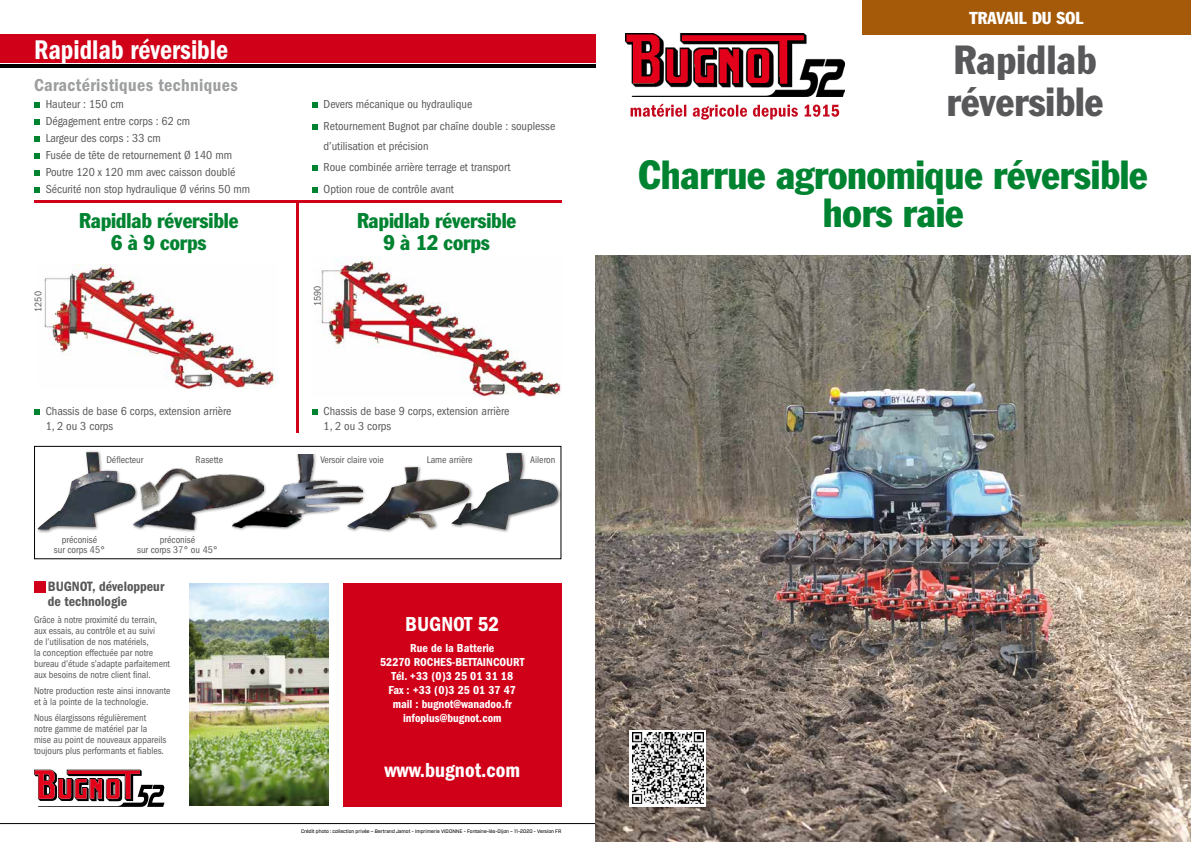
<style>
.page{position:relative;width:1191px;height:842px;background:#fff}
.page>*{position:absolute;margin:0;border:0;box-sizing:border-box;transform-origin:0 0}
.t1{font:condensed 40px/38px "Franklin Gothic";letter-spacing:-.005em;color:#008331;text-align:center}
.t2{font:condensed 40px/42px "Franklin Gothic";color:#58585a}
.t3{font:600 condensed 28px "Franklin Gothic";color:#fff;scale:.94 1}
.t4{font:condensed 21px/22px "Franklin Gothic";letter-spacing:-.005em;color:#008331;text-align:center}
.t5{font:600 condensed 21px "Franklin Gothic";color:#fff}
.t6{font:600 condensed 18px "Franklin Gothic";letter-spacing:.02em;color:#9c9e9f}
.t7{font:condensed 17px "Franklin Gothic";letter-spacing:.01em;color:#fff}
.t8{font:600 condensed 14px/15px "Franklin Gothic";color:#58585a}
.t9{font:condensed 12px/16.9px "Franklin Gothic";color:#58585a}
.t10{font:600 condensed 12px/14px "Franklin Gothic";color:#fff;text-align:center}
.t11{font:condensed 10px/11px "Franklin Gothic";color:#58585a}
.t12{font:500 5px "Industry W00";color:#000}
</style>
<div class="page">
<hr style="left:0;top:64px;width:595px;height:3px;background:#000">
<svg style="left:35px;top:62px;width:204px;height:1px"></svg>
<div style="left:0;top:34px;width:595px;height:28px;background:#d10019"></div>
<hr style="left:0;top:65px;width:595px;height:3px;background:#000">
<hr style="left:0;top:823px;width:595px;height:1px;background:#000">
<svg style="left:630px;top:103px;width:209px;height:17px"></svg>
<img style="left:625px;top:34px;width:219px;height:62px">
<svg style="left:34px;top:770px;width:130px;height:37px"></svg>
<img style="left:44px;top:264px;width:234px;height:124px">
<img style="left:321px;top:256px;width:240px;height:140px">
<img style="left:595px;top:255px;width:596px;height:587px">
<img style="left:190px;top:583px;width:139px;height:223px">
<div style="left:132px;top:467px;width:134px;height:66px;background:#000;opacity:.5"></div>
<img style="left:139px;top:469px;width:91px;height:61px">
<div style="left:36px;top:450px;width:103px;height:83px;background:#000;opacity:.5"></div>
<img style="left:38px;top:452px;width:98px;height:78px">
<div style="left:346px;top:465px;width:127px;height:68px;background:#000;opacity:.5"></div>
<img style="left:366px;top:467px;width:84px;height:63px">
<div style="left:450px;top:451px;width:111px;height:81px;background:#000;opacity:.5"></div>
<img style="left:479px;top:453px;width:30px;height:53px">
<div style="left:230px;top:454px;width:136px;height:77px;background:#000;opacity:.5"></div>
<img style="left:232px;top:454px;width:130px;height:73px">
<svg style="left:34px;top:103px;width:6px;height:5px"></svg>
<svg style="left:34px;top:119px;width:6px;height:6px"></svg>
<svg style="left:34px;top:136px;width:6px;height:6px"></svg>
<svg style="left:34px;top:153px;width:6px;height:6px"></svg>
<svg style="left:34px;top:170px;width:6px;height:6px"></svg>
<svg style="left:34px;top:187px;width:6px;height:6px"></svg>
<svg style="left:312px;top:103px;width:5px;height:5px"></svg>
<svg style="left:312px;top:124px;width:5px;height:6px"></svg>
<svg style="left:312px;top:166px;width:5px;height:5px"></svg>
<svg style="left:312px;top:187px;width:5px;height:6px"></svg>
<svg style="left:34px;top:409px;width:6px;height:6px"></svg>
<svg style="left:312px;top:409px;width:5px;height:6px"></svg>
<div style="left:862px;top:0;width:329px;height:34px;background:#a55a0a"></div>
<div style="left:343px;top:583px;width:218px;height:223px;background:#d10019"></div>
<div style="left:34px;top:581px;width:11px;height:11px;background:#d10019"></div>
<hr style="left:34px;top:201px;width:527px;height:2px;background:#d10019">
<hr style="left:296px;top:202px;width:3px;height:231px;background:#d10019">
<div style="left:34px;top:446px;width:527px;height:113px;border:1px solid #000"></div>
<svg style="left:629px;top:730px;width:77px;height:76px"></svg>
<img style="left:632px;top:733px;width:71px;height:71px">
<h2 class="t3" style="left:34px;top:33px;width:208px">Rapidlab réversible</h2>
<h3 class="t6" style="left:34px;top:75px;width:205px">Caractéristiques techniques</h3>
<p class="t9" style="left:46px;top:96px;width:206px">Hauteur : 150 cm<br>Dégagement entre corps : 62 cm<br>Largeur des corps : 33 cm<br>Fusée de tête de retournement Ø 140 mm<br>Poutre 120 x 120 mm avec caisson doublé<br>Sécurité non stop hydraulique Ø vérins 50 mm</p>
<p class="t9" style="left:323px;top:94px;width:233px;line-height:21.5px">Devers mécanique ou hydraulique<br>Retournement Bugnot par chaîne double : souplesse</p>
<p class="t9" style="left:323px;top:135px;width:188px;line-height:21.5px">d’utilisation et précision<br>Roue combinée arrière terrage et transport<br>Option roue de contrôle avant</p>
<h3 class="t4" style="left:79px;top:209px;width:161px">Rapidlab réversible<br>6 à 9 corps</h3>
<p class="t11" style="left:33px;top:312px;width:22px;rotate:-90deg">1250</p>
<p class="t11" style="left:312px;top:306px;width:22px;rotate:-90deg">1590</p>
<h3 class="t4" style="left:357px;top:209px;width:161px">Rapidlab réversible<br>9 à 12 corps</h3>
<p class="t9" style="left:46px;top:403px;width:187px;line-height:15px">Chassis de base 6 corps, extension arrière<br>1, 2 ou 3 corps</p>
<p class="t9" style="left:323px;top:403px;width:187px;line-height:15px">Chassis de base 9 corps, extension arrière<br>1, 2 ou 3 corps</p>
<p class="t11" style="left:106px;top:455px;width:39px">Déflecteur</p>
<p class="t11" style="left:427px;top:455px;width:47px">Lame arrière</p>
<p class="t11" style="left:196px;top:455px;width:29px">Rasette</p>
<p class="t11" style="left:320px;top:455px;width:65px">Versoir claire voie</p>
<p class="t11" style="left:530px;top:455px;width:27px">Aileron</p>
<p class="t11" style="left:54px;top:535px;width:53px;line-height:10px;text-align:center">préconisé<br>sur corps 45°</p>
<p class="t11" style="left:137px;top:535px;width:82px;line-height:10px;text-align:center">préconisé<br>sur corps 37° ou 45°</p>
<h3 class="t8" style="left:48px;top:578px;width:118px">BUGNOT, développeur de technologie</h3>
<p class="t11" style="left:34px;top:614px;width:138px">Grâce à notre proximité du terrain, aux essais, au contrôle et au suivi<br>de l’utilisation de nos matériels,<br>la conception effectuée par notre bureau d’étude s’adapte parfaitement aux besoins de notre client final.</p>
<p class="t11" style="left:34px;top:685px;width:138px">Notre production reste ainsi innovante et à la pointe de la technologie.</p>
<p class="t11" style="left:34px;top:712px;width:134px">Nous élargissons régulièrement notre gamme de matériel par la mise au point de nouveaux appareils toujours plus performants et fiables.</p>
<h3 class="t5" style="left:405px;top:612px;width:96px">BUGNOT 52</h3>
<p class="t10" style="left:380px;top:641px;width:146px">Rue de la Batterie<br>52270 ROCHES-BETTAINCOURT<br>Tél. +33 (0)3 25 01 31 18<br>Fax : +33 (0)3 25 01 37 47 mail : bugnot@wanadoo.fr infoplus@bugnot.com</p>
<h3 class="t5" style="left:384px;top:758px;width:137px">www.bugnot.com</h3>
<p class="t12" style="left:301px;top:828px;width:262px">Crédit photo : collection privée – Bertrand Jamot - Imprimerie VIDONNE - Fontaine-lès-Dijon – 11-2020 - Version FR</p>
<h3 class="t7" style="left:969px;top:7px;width:116px">TRAVAIL DU SOL</h3>
<h1 class="t2" style="left:947px;top:39px;width:158px">Rapidlab réversible</h1>
<h1 class="t1" style="left:638px;top:155px;width:510px">Charrue agronomique réversible hors raie</h1>
</div>
